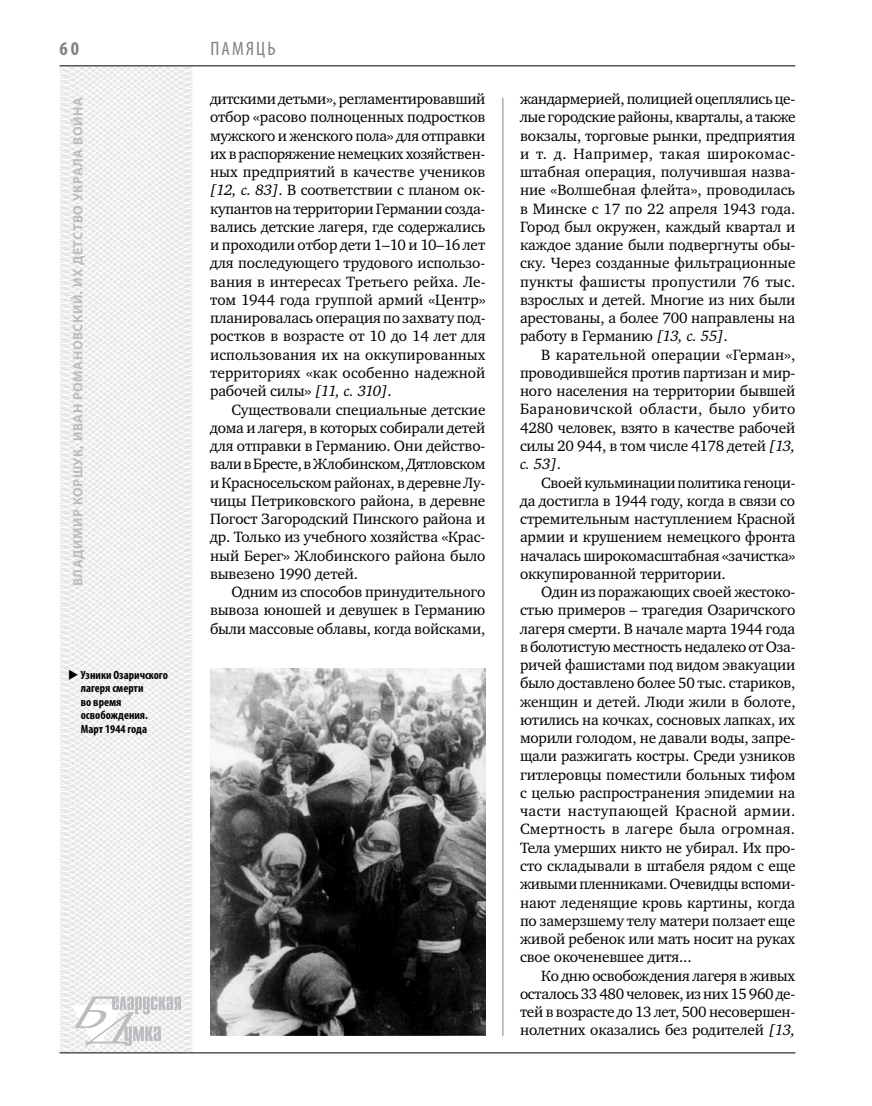
<style>
.page{position:relative;width:872px;height:1106px;background:#fff}
.page>*{position:absolute;margin:0;border:0;box-sizing:border-box;transform-origin:0 0}
.t1{font:condensed 19.5px "Myriad Pro";color:#808285}
.t2{font:700 condensed 19.5px "Myriad Pro";color:#808285}
.t3{font:15.3px/18.3px "Charter C";letter-spacing:-.01em;color:#000;text-align:justify}
.t4{font:700 13.5px "Myriad Pro";letter-spacing:.04em;color:#bcbdc0}
.t5{font:700 condensed 12px/13.5px "Myriad Pro";color:#000}
.s1{font-style:italic}
</style>
<div class="page">
<svg style="left:59px;top:65px;width:192px;height:989px"></svg>
<hr style="left:502px;top:98px;width:1px;height:938px;background:#808285">
<hr style="left:60px;top:1052px;width:735px;height:1px;background:#000">
<svg style="left:71px;top:996px;width:110px;height:53px"></svg>
<hr style="left:60px;top:65px;width:735px;height:1px;background:#000">
<img style="left:210px;top:668px;width:275px;height:367px">
<svg style="left:79px;top:678px;width:12px;height:1px"></svg>
<p class="t2" style="left:60px;top:37px;width:21px">60</p>
<p class="t4" style="left:69px;top:586px;width:490px;rotate:-90deg">Владимир КОРШУК, Иван РОМАНОВСКИЙ. Их детство украла война</p>
<p class="t5" style="left:81px;top:667px;width:89px;text-indent:-13px">◆ Узники Озаричского лагеря смерти<br>во время освобождения.<br>Март 1944 года</p>
<p class="t1" style="left:210px;top:37px;width:67px">Памяць</p>
<p class="t3" style="left:210px;top:90px;width:277px">дитскими детьми», регламентировавший отбор «расово полноценных подростков мужского и женского пола» для отправки их в распоряжение немецких хозяйствен&shy;ных предприятий в качестве учеников <span class="s1">[12, c. 83]</span>. В соответствии с планом ок&shy;купантов на территории Германии созда&shy;вались детские лагеря, где содержались и проходили отбор дети 1–10 и 10–16 лет для последующего трудового использо&shy;вания в интересах Третьего рейха. Ле&shy;том 1944 года группой армий «Центр» планировалась операция по захвату под&shy;ростков в возрасте от 10 до 14 лет для использования их на оккупированных территориях «как особенно надежной рабочей силы» <span class="s1">[11, с. 310]</span>.</p>
<p class="t3" style="left:210px;top:400px;width:277px;text-indent:21px">Существовали специальные детские дома и лагеря, в которых собирали детей для отправки в Германию. Они действо&shy;вали в Бресте, в Жлобинском, Дятловском и Красносельском районах, в деревне Лу&shy;чицы Петриковского района, в деревне Погост Загородский Пинского района и др. Только из учебного хозяйства «Крас&shy;ный Берег» Жлобинского района было вывезено 1990 детей.</p>
<p class="t3" style="left:210px;top:583px;width:277px;text-indent:21px">Одним из способов принудительного вывоза юношей и девушек в Германию были массовые облавы, когда войсками,</p>
<p class="t3" style="left:520px;top:90px;width:277px">жандармерией, полицией оцеплялись це&shy;лые городские районы, кварталы, а также вокзалы, торговые рынки, предприятия и т. д. Например, такая широкомас&shy;штабная операция, получившая назва&shy;ние «Волшебная флейта», проводилась в Минске с 17 по 22 апреля 1943 года.<br>Город был окружен, каждый квартал и каждое здание были подвергнуты обы&shy;ску. Через созданные фильтрационные пункты фашисты пропустили 76 тыс. взрослых и детей. Многие из них были арестованы, а более 700 направлены на работу в Германию <span class="s1">[13, с. 55]</span>.</p>
<p class="t3" style="left:520px;top:345px;width:277px;text-indent:21px">В карательной операции «Герман», проводившейся против партизан и мир&shy;ного населения на территории бывшей Барановичской области, было убито 4280 человек, взято в качестве рабочей силы 20 944, в том числе 4178 детей <span class="s1">[13, с. 53]</span>.</p>
<p class="t3" style="left:520px;top:473px;width:277px;text-indent:21px">Своей кульминации политика геноци&shy;да достигла в 1944 году, когда в связи со стремительным наступлением Красной армии и крушением немецкого фронта началась широкомасштабная «зачистка» оккупированной территории.</p>
<p class="t3" style="left:520px;top:583px;width:277px;text-indent:21px">Один из поражающих своей жестоко&shy;стью примеров – трагедия Озаричского лагеря смерти. В начале марта 1944 года в болотистую местность недалеко от Оза&shy;ричей фашистами под видом эвакуации было доставлено более 50 тыс. стариков, женщин и детей. Люди жили в болоте, ютились на кочках, сосновых лапках, их морили голодом, не давали воды, запре&shy;щали разжигать костры. Среди узников гитлеровцы поместили больных тифом с целью распространения эпидемии на части наступающей Красной армии.<br>Смертность в лагере была огромная.<br>Тела умерших никто не убирал. Их про&shy;сто складывали в штабеля рядом с еще живыми пленниками. Очевидцы вспоми&shy;нают леденящие кровь картины, когда по замерзшему телу матери ползает еще живой ребенок или мать носит на руках свое окоченевшее дитя...</p>
<p class="t3" style="left:520px;top:966px;width:277px;text-indent:21px">Ко дню освобождения лагеря в живых осталось 33 480 человек, из них 15 960 де&shy;тей в возрасте до 13 лет, 500 несовершен&shy;нолетних оказались без родителей <span class="s1">[13,</span></p>
</div>
